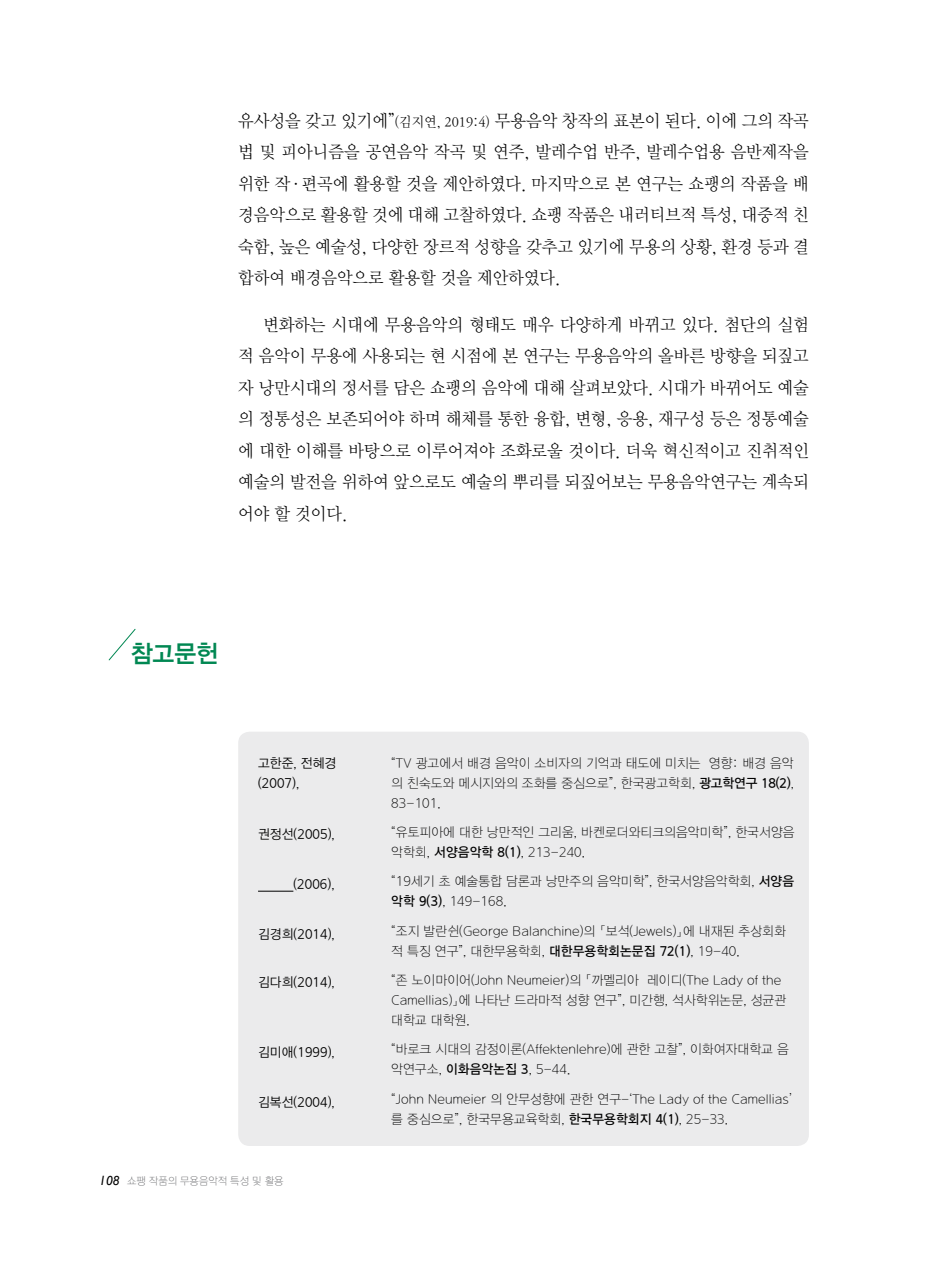
<style>
.page{position:relative;width:933px;height:1270px;background:#fff}
.page>*{position:absolute;margin:0;border:0;box-sizing:border-box;transform-origin:0 0}
.t1{font:24.5px "DX Ngo Std 40";color:#008752;scale:.95 1}
.t2{font:17.5px/31.5px "DX Nmu Std 20";color:#000;text-align:justify;scale:.95 1}
.t3{font:13.12px/19.9px "DX Ngo Std 10";letter-spacing:.01em;color:#000;scale:.95 1}
.t4{font:13.12px/19.9px "DX Ngo Std 20";letter-spacing:.01em;color:#000;scale:.95 1}
.t5{font:10.5px "DX Ngo Std 10";color:#6d6e71;scale:.95 1}
.s1{font-size:14px}
.s2{font-family:"DX Ngo Std 30"}
.s3{font-family:"Gill Sans";font-style:italic;font-size:13.12px;color:#000}
</style>
<div class="page">
<div style="left:238px;top:732px;width:571px;height:414px;background:#ebebec;border-radius:11px"></div>
<svg style="left:108px;top:629px;width:28px;height:32px"></svg>
<hr style="left:258px;top:891px;width:35px;height:1px;background:#000">
<h2 class="t2" style="left:238px;top:105px;width:602px">유사성을 갖고 있기에”<span class="s1">(김지연, 2019:4)</span> 무용음악 창작의 표본이 된다. 이에 그의 작곡 법 및 피아니즘을 공연음악 작곡 및 연주, 발레수업 반주, 발레수업용 음반제작을 위한 작·편곡에 활용할 것을 제안하였다. 마지막으로 본 연구는 쇼팽의 작품을 배 경음악으로 활용할 것에 대해 고찰하였다. 쇼팽 작품은 내러티브적 특성, 대중적 친 숙함, 높은 예술성, 다양한 장르적 성향을 갖추고 있기에 무용의 상황, 환경 등과 결 합하여 배경음악으로 활용할 것을 제안하였다.</h2>
<p class="t2" style="left:238px;top:309px;width:602px;text-indent:25px">변화하는 시대에 무용음악의 형태도 매우 다양하게 바뀌고 있다. 첨단의 실험 적 음악이 무용에 사용되는 현 시점에 본 연구는 무용음악의 올바른 방향을 되짚고 자 낭만시대의 정서를 담은 쇼팽의 음악에 대해 살펴보았다. 시대가 바뀌어도 예술 의 정통성은 보존되어야 하며 해체를 통한 융합, 변형, 응용, 재구성 등은 정통예술 에 대한 이해를 바탕으로 이루어져야 조화로울 것이다. 더욱 혁신적이고 진취적인 예술의 발전을 위하여 앞으로도 예술의 뿌리를 되짚어보는 무용음악연구는 계속되 어야 할 것이다.</p>
<h1 class="t1" style="left:131px;top:641px;width:94px">참고문헌</h1>
<p class="t4" style="left:258px;top:753px;width:84px">고한준, 전혜경 (2007),</p>
<p class="t4" style="left:258px;top:824px;width:82px">권정선(2005),</p>
<p class="t4" style="left:293px;top:875px;width:45px">(2006),</p>
<p class="t4" style="left:258px;top:924px;width:82px">김경희(2014),</p>
<p class="t4" style="left:258px;top:973px;width:82px">김다희(2014),</p>
<p class="t4" style="left:258px;top:1043px;width:82px">김미애(1999),</p>
<p class="t4" style="left:258px;top:1093px;width:82px">김복선(2004),</p>
<p class="t3" style="left:391px;top:753px;width:425px;text-align:justify">“TV 광고에서 배경 음악이 소비자의 기억과 태도에 미치는 영향: 배경 음악 의 친숙도와 메시지와의 조화를 중심으로”, 한국광고학회, <span class="s2">광고학연구 18(2)</span>, 83-101.</p>
<p class="t3" style="left:391px;top:823px;width:426px">“유토피아에 대한 낭만적인 그리움, 바켄로더와티크의음악미학”, 한국서양음 악학회, <span class="s2">서양음악학 8(1)</span>, 213-240.</p>
<p class="t3" style="left:391px;top:872px;width:425px">“19세기 초 예술통합 담론과 낭만주의 음악미학”, 한국서양음악학회, <span class="s2">서양음 악학 9(3)</span>, 149-168.</p>
<p class="t3" style="left:391px;top:921px;width:417px">“조지 발란쉰(George Balanchine)의 「보석(Jewels)」에 내재된 추상회화 적 특징 연구”, 대한무용학회, <span class="s2">대한무용학회논문집 72(1)</span>, 19-40.</p>
<p class="t3" style="left:391px;top:971px;width:417px">“존 노이마이어(John Neumeier)의 「까멜리아 레이디(The Lady of the<br>Camellias)」에 나타난 드라마적 성향 연구”, 미간행, 석사학위논문, 성균관 대학교 대학원.</p>
<p class="t3" style="left:391px;top:1040px;width:420px">“바로크 시대의 감정이론(Affektenlehre)에 관한 고찰”, 이화여자대학교 음 악연구소, <span class="s2">이화음악논집 3</span>, 5-44.</p>
<p class="t3" style="left:391px;top:1089px;width:423px">“John Neumeier 의 안무성향에 관한 연구-‘The Lady of the Camellias’ 를 중심으로”, 한국무용교육학회, <span class="s2">한국무용학회지 4(1)</span>, 25-33.</p>
<p class="t5" style="left:99px;top:1175px;width:195px"><span class="s3">108</span> 쇼팽 작품의 무용음악적 특성 및 활용</p>
</div>
